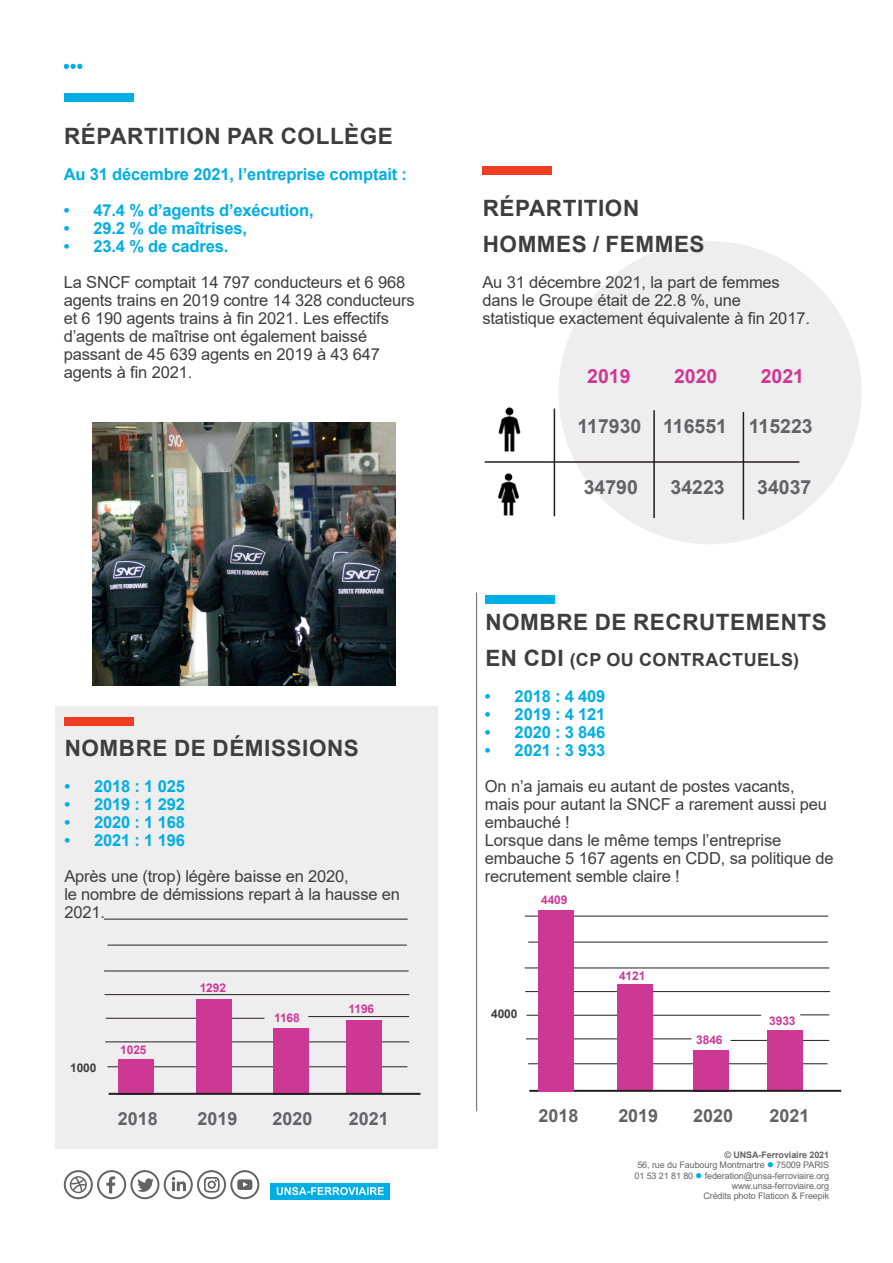
<style>
.page{position:relative;width:893px;height:1263px;background:#fff}
.page>*{position:absolute;margin:0;border:0;box-sizing:border-box;transform-origin:0 0}
.t1{font:700 22.5px/36px "Arial";letter-spacing:.025em;color:#3e3e3f}
.t2{font:700 19.5px "Arial";color:#636366}
.t3{font:700 19.5px "Arial";color:#ce3895}
.t4{font:700 18px "Arial";color:#636366}
.t5{font:700 18px "Arial";letter-spacing:.025em;color:#3e3e3f}
.t6{font:16.5px/18px "Arial";letter-spacing:-.01em;color:#3e3e3f}
.t7{font:700 16.5px "Arial";letter-spacing:-.01em;color:#00aee5}
.t8{font:700 12px "Arial";letter-spacing:-.01em;color:#ce3895}
.t9{font:700 12px "Arial";letter-spacing:-.01em;color:#3e3e3f}
.t10{font:9px/10.4px "Arial";letter-spacing:-.01em;color:#636366;text-align:right}
.s1{font-size:22.5px}
.s2{font-weight:700}
.s3{color:#00aee5}
</style>
<div class="page">
<hr style="left:730px;top:1040px;width:99px;height:1px;background:#231f20">
<div style="left:558px;top:241px;width:304px;height:303px;background:#efeeef;border-radius:50%"></div>
<div style="left:55px;top:706px;width:383px;height:442px;background:#efeeef"></div>
<div style="left:64px;top:94px;width:70px;height:8px;background:#00aee5"></div>
<svg style="left:64px;top:64px;width:18px;height:5px"></svg>
<svg style="left:64px;top:1170px;width:195px;height:29px"></svg>
<div style="left:271px;top:1183px;width:119px;height:16px;background:#00aee5"></div>
<svg style="left:277px;top:1187px;width:107px;height:8px"></svg>
<hr style="left:476px;top:592px;width:1px;height:519px;background:#636366">
<div style="left:482px;top:166px;width:70px;height:8px;background:#ef3e22"></div>
<img style="left:498px;top:407px;width:23px;height:45px">
<img style="left:498px;top:473px;width:21px;height:42px">
<hr style="left:485px;top:461px;width:314px;height:2px;background:#231f20">
<hr style="left:554px;top:408px;width:1px;height:108px;background:#231f20">
<hr style="left:653px;top:410px;width:2px;height:108px;background:#231f20">
<hr style="left:743px;top:412px;width:1px;height:108px;background:#231f20">
<img style="left:92px;top:422px;width:303px;height:264px">
<hr style="left:108px;top:1066px;width:299px;height:1px;background:#231f20">
<hr style="left:105px;top:1042px;width:304px;height:1px;background:#231f20">
<hr style="left:106px;top:1018px;width:158px;height:1px;background:#231f20">
<hr style="left:105px;top:994px;width:304px;height:1px;background:#231f20">
<hr style="left:104px;top:971px;width:305px;height:1px;background:#231f20">
<div style="left:196px;top:999px;width:36px;height:93px;background:#ce3895"></div>
<div style="left:273px;top:1028px;width:36px;height:67px;background:#ce3895"></div>
<div style="left:346px;top:1020px;width:36px;height:72px;background:#ce3895"></div>
<div style="left:118px;top:1059px;width:35px;height:36px;background:#ce3895"></div>
<hr style="left:109px;top:1093px;width:311px;height:2px;background:#231f20">
<hr style="left:108px;top:945px;width:299px;height:1px;background:#231f20">
<hr style="left:104px;top:919px;width:304px;height:1px;background:#231f20">
<hr style="left:528px;top:942px;width:300px;height:1px;background:#231f20">
<hr style="left:528px;top:1063px;width:299px;height:1px;background:#231f20">
<hr style="left:526px;top:1038px;width:165px;height:1px;background:#231f20">
<hr style="left:526px;top:1015px;width:235px;height:1px;background:#231f20">
<hr style="left:525px;top:991px;width:305px;height:1px;background:#231f20">
<hr style="left:525px;top:968px;width:304px;height:1px;background:#231f20">
<div style="left:617px;top:984px;width:36px;height:105px;background:#ce3895"></div>
<div style="left:693px;top:1050px;width:36px;height:42px;background:#ce3895"></div>
<div style="left:767px;top:1029px;width:36px;height:60px;background:#ce3895"></div>
<hr style="left:529px;top:1090px;width:312px;height:2px;background:#231f20">
<hr style="left:525px;top:916px;width:303px;height:1px;background:#231f20">
<div style="left:538px;top:911px;width:36px;height:181px;background:#ce3895"></div>
<div style="left:485px;top:595px;width:70px;height:9px;background:#00aee5"></div>
<div style="left:64px;top:717px;width:70px;height:8px;background:#ef3e22"></div>
<hr style="left:308px;top:1016px;width:101px;height:1px;background:#231f20">
<svg style="left:800px;top:1015px;width:29px;height:1px"></svg>
<h1 class="t1" style="left:64px;top:118px;width:330px">RÉPARTITION PAR COLLÈGE</h1>
<p class="t7" style="left:64px;top:163px;width:345px">Au 31 décembre 2021, l’entreprise comptait :</p>
<p class="t7" style="left:64px;top:199px;width:251px">• 47.4 % d’agents d’exécution,</p>
<p class="t7" style="left:64px;top:217px;width:185px">• 29.2 % de maîtrises,</p>
<p class="t7" style="left:64px;top:235px;width:166px">• 23.4 % de cadres.</p>
<p class="t6" style="left:64px;top:273px;width:353px">La SNCF comptait 14 797 conducteurs et 6 968 agents trains en 2019 contre 14 328 conducteurs et 6 190 agents trains à fin 2021. Les effectifs d’agents de maîtrise ont également baissé passant de 45 639 agents en 2019 à 43 647 agents à fin 2021.</p>
<h1 class="t1" style="left:65px;top:730px;width:296px">NOMBRE DE DÉMISSIONS</h1>
<p class="t7" style="left:64px;top:775px;width:122px">• 2018 : 1 025</p>
<p class="t7" style="left:64px;top:793px;width:122px">• 2019 : 1 292</p>
<p class="t7" style="left:64px;top:811px;width:122px">• 2020 : 1 168</p>
<p class="t7" style="left:64px;top:829px;width:122px">• 2021 : 1 196</p>
<p class="t6" style="left:64px;top:867px;width:337px">Après une (trop) légère baisse en 2020,<br>le nombre de démissions repart à la hausse en<br>2021.</p>
<p class="t9" style="left:70px;top:1059px;width:28px">1000</p>
<p class="t8" style="left:120px;top:1041px;width:28px">1025</p>
<p class="t8" style="left:200px;top:979px;width:28px">1292</p>
<p class="t8" style="left:274px;top:1009px;width:27px">1168</p>
<p class="t8" style="left:349px;top:1000px;width:27px">1196</p>
<p class="t4" style="left:118px;top:1106px;width:41px">2018</p>
<p class="t4" style="left:198px;top:1106px;width:41px">2019</p>
<p class="t4" style="left:273px;top:1106px;width:41px">2020</p>
<p class="t4" style="left:349px;top:1106px;width:41px">2021</p>
<h1 class="t1" style="left:483px;top:190px;width:223px">RÉPARTITION<br>HOMMES / FEMMES</h1>
<p class="t6" style="left:482px;top:273px;width:329px">Au 31 décembre 2021, la part de femmes dans le Groupe était de 22.8 %, une statistique exactement équivalente à fin 2017.</p>
<p class="t3" style="left:587px;top:362px;width:45px">2019</p>
<p class="t3" style="left:674px;top:362px;width:45px">2020</p>
<p class="t3" style="left:761px;top:362px;width:45px">2021</p>
<p class="t2" style="left:577px;top:412px;width:237px">117930 116551 115223</p>
<p class="t2" style="left:584px;top:473px;width:56px">34790</p>
<p class="t2" style="left:670px;top:473px;width:56px">34223</p>
<p class="t2" style="left:757px;top:473px;width:56px">34037</p>
<h1 class="t1" style="left:485px;top:604px;width:343px">NOMBRE DE RECRUTEMENTS</h1>
<p class="t5" style="left:485px;top:647px;width:315px"><span class="s1">EN CDI</span> (CP OU CONTRACTUELS)</p>
<p class="t7" style="left:485px;top:685px;width:122px">• 2018 : 4 409</p>
<p class="t7" style="left:485px;top:703px;width:122px">• 2019 : 4 121</p>
<p class="t7" style="left:485px;top:721px;width:122px">• 2020 : 3 846</p>
<p class="t7" style="left:485px;top:739px;width:122px">• 2021 : 3 933</p>
<p class="t6" style="left:485px;top:777px;width:350px">On n’a jamais eu autant de postes vacants,<br>mais pour autant la SNCF a rarement aussi peu embauché !<br>Lorsque dans le même temps l’entreprise embauche 5 167 agents en CDD, sa politique de recrutement semble claire !</p>
<p class="t8" style="left:541px;top:891px;width:28px">4409</p>
<p class="t9" style="left:491px;top:1005px;width:28px">4000</p>
<p class="t8" style="left:619px;top:967px;width:28px">4121</p>
<p class="t8" style="left:696px;top:1031px;width:28px">3846</p>
<p class="t8" style="left:769px;top:1012px;width:28px">3933</p>
<p class="t4" style="left:538px;top:1103px;width:41px">2018</p>
<p class="t4" style="left:618px;top:1103px;width:41px">2019</p>
<p class="t4" style="left:693px;top:1103px;width:41px">2020</p>
<p class="t4" style="left:770px;top:1103px;width:41px">2021</p>
<p class="t10" style="left:634px;top:1149px;width:196px"><span class="s2">© UNSA-Ferroviaire 2021<br></span>56, rue du Faubourg Montmartre <span class="s3">●</span> 75009 PARIS 01 53 21 81 80 <span class="s3">●</span> federation@unsa-ferroviaire.org www.unsa-ferroviaire.org<br>Crédits photo Flaticon &amp; Freepik</p>
</div>
